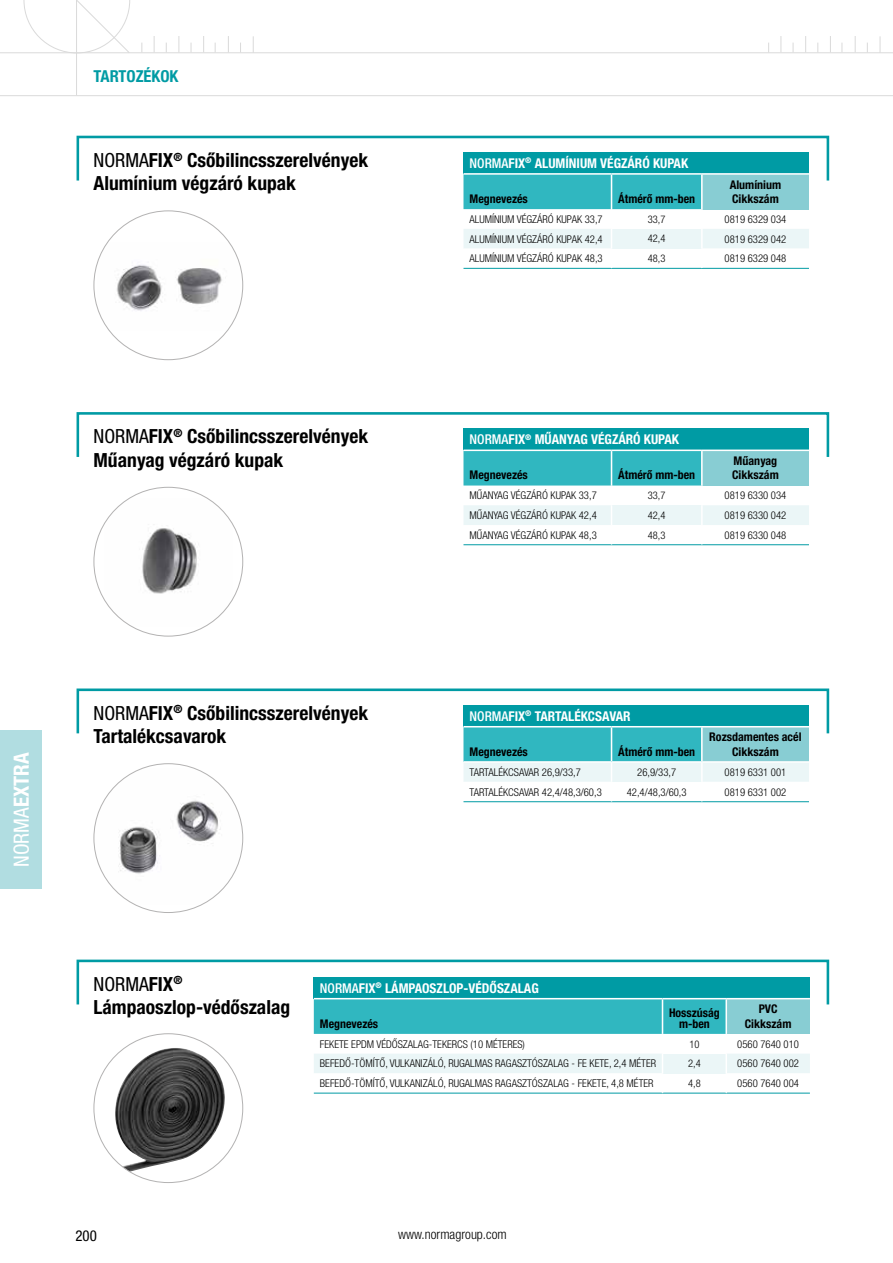
<style>
.page{position:relative;width:893px;height:1263px;background:#fff}
.page>*{position:absolute;margin:0;border:0;box-sizing:border-box;transform-origin:0 0}
.t1{font:condensed 21px "Helvetica Neue LT Pro";color:#fff}
.t2{font:700 condensed 19.5px/23.4px "Helvetica Neue LT Pro";color:#000}
.t3{font:700 condensed 16.5px "Helvetica Neue LT Pro";color:#009ba4}
.t4{font:condensed 15px "Helvetica Neue LT Pro";color:#000}
.t5{font:700 condensed 13.5px "Helvetica Neue LT Pro";color:#fff}
.t6{font:300 condensed 13.5px "Helvetica Neue LT Pro";color:#000}
.t7{font:700 condensed 12px/14.4px "Helvetica Neue LT Pro";color:#000;text-align:center}
.t8{font:300 condensed 10.65px "Helvetica Neue LT Pro";color:#000}
.t9{font:300 condensed 10.5px "Helvetica Neue LT Pro";color:#000}
.s1{font-weight:400}
.s2{font-weight:500}
.s3{font-weight:700}
</style>
<div class="page">
<hr style="left:0;top:95px;width:893px;height:1px;background:#dadada">
<svg style="left:780px;top:36px;width:1px;height:16px"></svg>
<svg style="left:805px;top:36px;width:1px;height:16px"></svg>
<svg style="left:830px;top:36px;width:1px;height:16px"></svg>
<svg style="left:855px;top:36px;width:1px;height:16px"></svg>
<svg style="left:880px;top:36px;width:1px;height:16px"></svg>
<hr style="left:0;top:52px;width:893px;height:1px;background:#dadada">
<hr style="left:76px;top:0;width:1px;height:95px;background:#dadada">
<svg style="left:24px;top:0;width:106px;height:54px"></svg>
<svg style="left:154px;top:36px;width:1px;height:16px"></svg>
<svg style="left:179px;top:36px;width:1px;height:16px"></svg>
<svg style="left:203px;top:36px;width:1px;height:16px"></svg>
<svg style="left:228px;top:36px;width:1px;height:16px"></svg>
<svg style="left:253px;top:36px;width:1px;height:16px"></svg>
<div style="left:0;top:730px;width:42px;height:159px;background:#b1dde1"></div>
<div style="left:77px;top:136px;width:752px;height:46px;border:3px solid #009ba4"></div>
<div style="left:77px;top:959px;width:752px;height:47px;border:3px solid #009ba4"></div>
<div style="left:463px;top:152px;width:346px;height:22px;background:#009ba4"></div>
<hr style="left:463px;top:173px;width:148px;height:2px;background:#fff">
<hr style="left:611px;top:173px;width:91px;height:2px;background:#fff">
<hr style="left:702px;top:173px;width:107px;height:2px;background:#fff">
<hr style="left:463px;top:268px;width:148px;height:1px;background:#009ba4">
<hr style="left:611px;top:268px;width:91px;height:1px;background:#009ba4">
<hr style="left:702px;top:268px;width:107px;height:1px;background:#009ba4">
<svg style="left:463px;top:174px;width:346px;height:94px"></svg>
<div style="left:77px;top:412px;width:752px;height:46px;border:3px solid #009ba4"></div>
<div style="left:463px;top:428px;width:346px;height:22px;background:#009ba4"></div>
<svg style="left:463px;top:450px;width:346px;height:95px"></svg>
<div style="left:77px;top:688px;width:752px;height:47px;border:3px solid #009ba4"></div>
<div style="left:463px;top:705px;width:346px;height:22px;background:#009ba4"></div>
<hr style="left:463px;top:726px;width:148px;height:1px;background:#fff">
<hr style="left:611px;top:726px;width:91px;height:1px;background:#fff">
<hr style="left:702px;top:726px;width:107px;height:1px;background:#fff">
<svg style="left:463px;top:727px;width:346px;height:75px"></svg>
<hr style="left:463px;top:761px;width:148px;height:2px;background:#fff">
<hr style="left:611px;top:761px;width:91px;height:2px;background:#fff">
<hr style="left:702px;top:761px;width:107px;height:2px;background:#fff">
<div style="left:314px;top:977px;width:496px;height:22px;background:#009ba4"></div>
<hr style="left:314px;top:998px;width:348px;height:1px;background:#fff">
<hr style="left:662px;top:998px;width:64px;height:1px;background:#fff">
<hr style="left:726px;top:998px;width:84px;height:1px;background:#fff">
<hr style="left:314px;top:1093px;width:348px;height:1px;background:#009ba4">
<hr style="left:662px;top:1093px;width:64px;height:1px;background:#009ba4">
<hr style="left:726px;top:1093px;width:84px;height:1px;background:#009ba4">
<svg style="left:314px;top:999px;width:496px;height:94px"></svg>
<hr style="left:725px;top:1073px;width:2px;height:20px;background:#fff">
<img style="left:115px;top:1048px;width:110px;height:124px">
<img style="left:97px;top:242px;width:142px;height:88px">
<img style="left:105px;top:499px;width:127px;height:128px">
<img style="left:94px;top:768px;width:149px;height:136px">
<h3 class="t3" style="left:94px;top:66px;width:86px">TARTOZÉKOK</h3>
<h2 class="t2" style="left:94px;top:148px;width:276px"><span class="s1">NORMA</span>FIX<sup>®</sup> Csőbilincsszerelvények<br>Alumínium végzáró kupak</h2>
<p class="t5" style="left:470px;top:155px;width:220px"><span class="s2">NORMA</span>FIX<sup>®</sup> ALUMÍNIUM VÉGZÁRÓ KUPAK</p>
<p class="t7" style="left:470px;top:191px;width:60px">Megnevezés</p>
<p class="t7" style="left:618px;top:191px;width:78px">Átmérő mm-ben</p>
<p class="t7" style="left:730px;top:177px;width:53px;text-align:left">Alumínium<br>Cikkszám</p>
<p class="t8" style="left:470px;top:213px;width:135px">ALUMÍNIUM VÉGZÁRÓ KUPAK 33,7</p>
<p class="t9" style="left:648px;top:213px;width:19px">33,7</p>
<p class="t8" style="left:725px;top:213px;width:63px">0819 6329 034</p>
<p class="t8" style="left:470px;top:233px;width:135px">ALUMÍNIUM VÉGZÁRÓ KUPAK 42,4</p>
<p class="t9" style="left:648px;top:233px;width:19px">42,4</p>
<p class="t8" style="left:725px;top:233px;width:63px">0819 6329 042</p>
<p class="t8" style="left:470px;top:252px;width:135px">ALUMÍNIUM VÉGZÁRÓ KUPAK 48,3</p>
<p class="t9" style="left:648px;top:252px;width:19px">48,3</p>
<p class="t8" style="left:725px;top:252px;width:63px">0819 6329 048</p>
<h2 class="t2" style="left:94px;top:424px;width:276px"><span class="s1">NORMA</span>FIX<sup>®</sup> Csőbilincsszerelvények<br>Műanyag végzáró kupak</h2>
<p class="t5" style="left:470px;top:431px;width:211px"><span class="s2">NORMA</span>FIX<sup>®</sup> MŰANYAG VÉGZÁRÓ KUPAK</p>
<p class="t7" style="left:470px;top:468px;width:60px">Megnevezés</p>
<p class="t7" style="left:618px;top:468px;width:78px">Átmérő mm-ben</p>
<p class="t7" style="left:732px;top:453px;width:48px;text-align:left">Műanyag<br>Cikkszám</p>
<p class="t8" style="left:470px;top:489px;width:129px">MŰANYAG VÉGZÁRÓ KUPAK 33,7</p>
<p class="t9" style="left:648px;top:489px;width:19px">33,7</p>
<p class="t8" style="left:725px;top:489px;width:63px">0819 6330 034</p>
<p class="t8" style="left:470px;top:509px;width:129px">MŰANYAG VÉGZÁRÓ KUPAK 42,4</p>
<p class="t9" style="left:648px;top:509px;width:19px">42,4</p>
<p class="t8" style="left:725px;top:509px;width:63px">0819 6330 042</p>
<p class="t8" style="left:470px;top:529px;width:129px">MŰANYAG VÉGZÁRÓ KUPAK 48,3</p>
<p class="t9" style="left:648px;top:529px;width:19px">48,3</p>
<p class="t8" style="left:725px;top:529px;width:63px">0819 6330 048</p>
<h1 class="t1" style="left:9px;top:867px;width:116px;rotate:-90deg">NORMA<span class="s3">EXTRA</span></h1>
<h2 class="t2" style="left:94px;top:701px;width:276px"><span class="s1">NORMA</span>FIX<sup>®</sup> Csőbilincsszerelvények<br>Tartalékcsavarok</h2>
<p class="t5" style="left:470px;top:708px;width:163px"><span class="s2">NORMA</span>FIX<sup>®</sup> TARTALÉKCSAVAR</p>
<p class="t7" style="left:470px;top:744px;width:60px">Megnevezés</p>
<p class="t7" style="left:618px;top:744px;width:78px">Átmérő mm-ben</p>
<p class="t7" style="left:709px;top:730px;width:94px">Rozsdamentes acél<br>Cikkszám</p>
<p class="t8" style="left:470px;top:766px;width:113px">TARTALÉKCSAVAR 26,9/33,7</p>
<p class="t8" style="left:637px;top:766px;width:40px">26,9/33,7</p>
<p class="t8" style="left:725px;top:766px;width:63px">0819 6331 001</p>
<p class="t8" style="left:470px;top:786px;width:134px">TARTALÉKCSAVAR 42,4/48,3/60,3</p>
<p class="t8" style="left:627px;top:786px;width:61px">42,4/48,3/60,3</p>
<p class="t8" style="left:725px;top:786px;width:63px">0819 6331 002</p>
<h2 class="t2" style="left:94px;top:972px;width:198px"><span class="s1">NORMA</span>FIX<sup>®<br></sup>Lámpaoszlop-védőszalag</h2>
<p class="t5" style="left:320px;top:979px;width:220px"><span class="s2">NORMA</span>FIX<sup>®</sup> LÁMPAOSZLOP-VÉDŐSZALAG</p>
<p class="t7" style="left:320px;top:1016px;width:60px">Megnevezés</p>
<p class="t7" style="left:669px;top:1006px;width:52px;line-height:11.2px">Hosszúság m-ben</p>
<p class="t7" style="left:745px;top:1002px;width:48px">PVC<br>Cikkszám</p>
<p class="t8" style="left:320px;top:1038px;width:207px">FEKETE EPDM VÉDŐSZALAG-TEKERCS (10 MÉTERES)</p>
<p class="t9" style="left:689px;top:1038px;width:12px">10</p>
<p class="t8" style="left:737px;top:1038px;width:63px">0560 7640 010</p>
<p class="t8" style="left:320px;top:1057px;width:338px">BEFEDŐ-TÖMÍTŐ, VULKANIZÁLÓ, RUGALMAS RAGASZTÓSZALAG - FE KETE, 2,4 MÉTER</p>
<p class="t9" style="left:688px;top:1057px;width:14px">2,4</p>
<p class="t8" style="left:737px;top:1057px;width:63px">0560 7640 002</p>
<p class="t8" style="left:320px;top:1077px;width:335px">BEFEDŐ-TÖMÍTŐ, VULKANIZÁLÓ, RUGALMAS RAGASZTÓSZALAG - FEKETE, 4,8 MÉTER</p>
<p class="t9" style="left:688px;top:1077px;width:14px">4,8</p>
<p class="t8" style="left:737px;top:1077px;width:63px">0560 7640 004</p>
<h3 class="t4" style="left:75px;top:1227px;width:23px">200</h3>
<p class="t6" style="left:398px;top:1227px;width:110px">www.normagroup.com</p>
</div>
